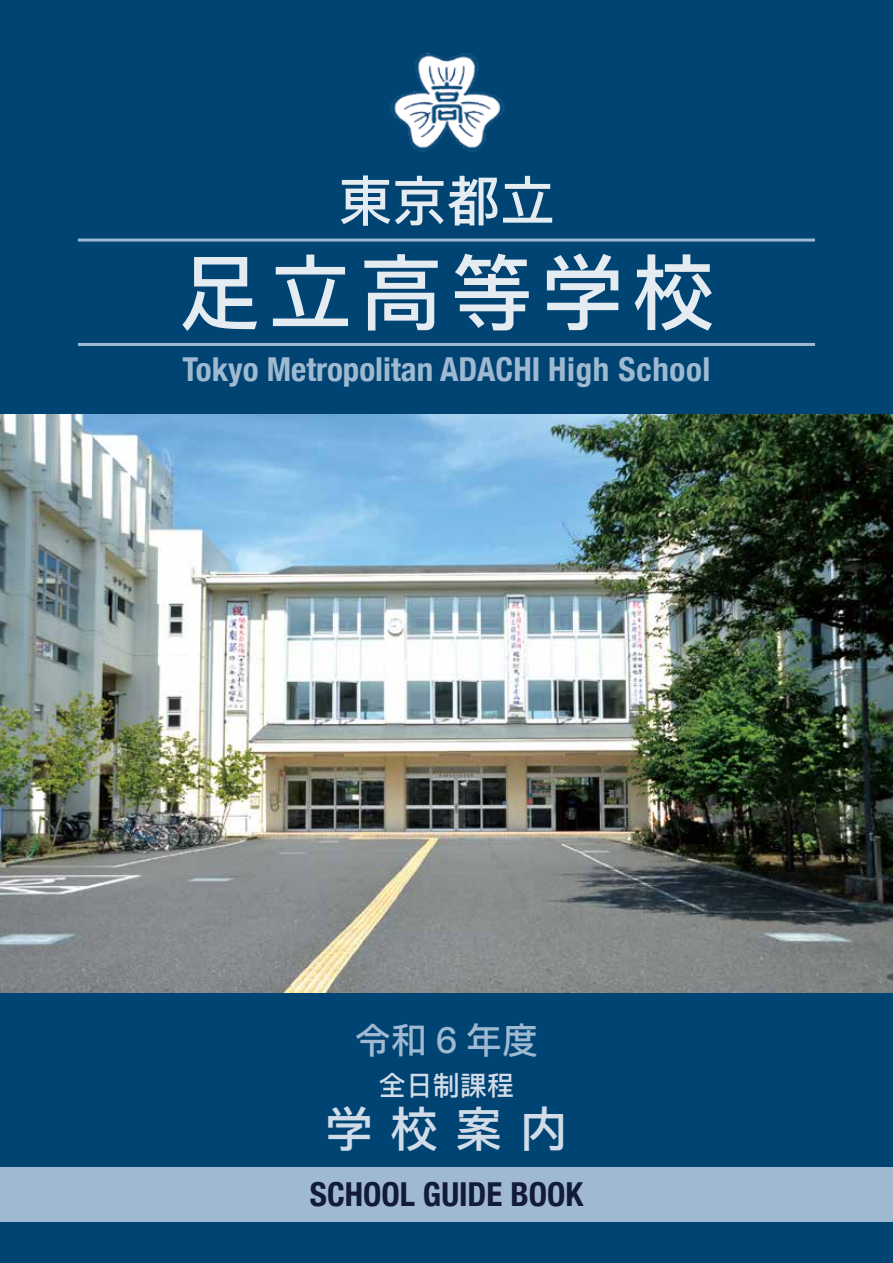
<style>
.page{position:relative;width:893px;height:1263px;background:#004474}
.page>*{position:absolute;margin:0;border:0;box-sizing:border-box;transform-origin:0 0}
.t1{font:500 82.5px "DF King Gothic JP13 N";letter-spacing:.1em;color:#e4ebf1}
.t2{font:500 54px "DF King Gothic JP13 N";color:#e4ebf1}
.t3{font:500 48px "DF King Gothic JP13 N";color:#d1dce8}
.t4{font:500 36px "DF King Gothic JP13 N";color:#9fb9d0}
.t5{font:700 condensed 33px "Helvetica Neue";color:#9fb9d0}
.t6{font:700 condensed 33px "Helvetica Neue";color:#121b3c}
.t7{font:500 27px "DF King Gothic JP13 N";color:#d1dce8}
</style>
<div class="page">
<div style="left:0;top:1167px;width:893px;height:54px;background:#9fb9d0"></div>
<img style="left:390px;top:53px;width:115px;height:100px">
<img style="left:0;top:414px;width:893px;height:578px">
<hr style="left:78px;top:343px;width:737px;height:3px;background:#9fb9d0">
<hr style="left:78px;top:239px;width:737px;height:2px;background:#9fb9d0">
<h2 class="t2" style="left:338px;top:156px;width:218px">東京都立</h2>
<h1 class="t1" style="left:178px;top:225px;width:538px">足立高等学校</h1>
<p class="t5" style="left:183px;top:342px;width:529px">Tokyo Metropolitan ADACHI High School</p>
<p class="t4" style="left:355px;top:1010px;width:185px">令和 6 年度</p>
<p class="t7" style="left:379px;top:1063px;width:137px">全日制課程</p>
<h3 class="t3" style="left:325px;top:1090px;width:244px">学校案内</h3>
<p class="t6" style="left:310px;top:1167px;width:275px">SCHOOL GUIDE BOOK</p>
</div>
